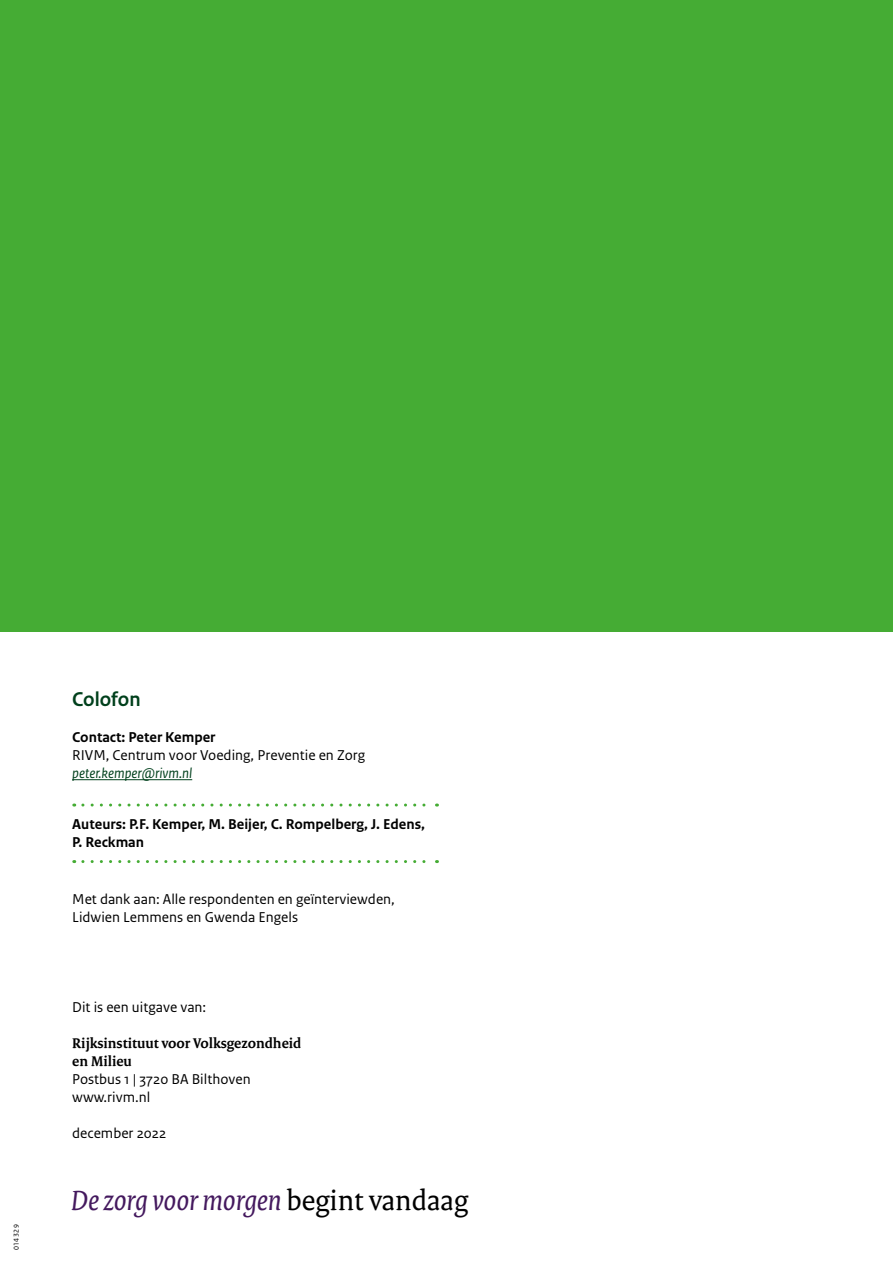
<style>
.page{position:relative;width:893px;height:1263px;background:#fff}
.page>*{position:absolute;margin:0;border:0;box-sizing:border-box;transform-origin:0 0}
._33_RIVM_Pay-off_A4{font:italic 30px "Rijksoverheid Serif";color:#44195e}
._05_RIVM_Paragraafko{font:700 21px "Rijksoverheid Sans Heading";color:#00401c}
._10_RIVM_Broodtekst{font:15px/18px "Rijksoverheid Sans Text";color:#000}
._16_RIVM_Auteurs_oms{font:700 15px/18px "Rijksoverheid Sans Text";color:#000}
._10_RIVM_Broodtekst-2{font:700 15px/18px "Rijksoverheid Serif";color:#000}
.t1{font:7.5px "Rijksoverheid Sans Text";letter-spacing:.05em;color:#000}
.s1{font-style:italic;color:#00401c}
.s2{font-style:normal;color:#000}
</style>
<div class="page">
<div style="left:0;top:0;width:893px;height:631px;background:#45ac34"></div>
<hr style="left:72px;top:779px;width:120px;height:1px;background:#00401c">
<svg style="left:83px;top:803px;width:354px;height:3px"></svg>
<svg style="left:83px;top:860px;width:354px;height:3px"></svg>
<p class="t1" style="left:12px;top:1250px;width:27px;rotate:-90deg">014329</p>
<p class="_05_RIVM_Paragraafko" style="left:72px;top:687px;width:70px">Colofon</p>
<p class="_16_RIVM_Auteurs_oms" style="left:72px;top:729px;width:145px">Contact: Peter Kemper</p>
<p class="_10_RIVM_Broodtekst" style="left:72px;top:746px;width:294px">RIVM, Centrum voor Voeding, Preventie en Zorg <span class="s1">peter.kemper@rivm.nl</span></p>
<p class="_16_RIVM_Auteurs_oms" style="left:72px;top:815px;width:354px">Auteurs: P.F. Kemper, M. Beijer, C. Rompelberg, J. Edens,<br>P. Reckman</p>
<p class="_10_RIVM_Broodtekst" style="left:72px;top:890px;width:324px">Met dank aan: Alle respondenten en geïnterviewden,<br>Lidwien Lemmens en Gwenda Engels</p>
<p class="_10_RIVM_Broodtekst" style="left:72px;top:998px;width:135px">Dit is een uitgave van:</p>
<p class="_10_RIVM_Broodtekst-2" style="left:72px;top:1034px;width:231px">Rijksinstituut voor Volksgezondheid en Milieu</p>
<p class="_10_RIVM_Broodtekst" style="left:72px;top:1070px;width:180px">Postbus 1 | 3720 BA Bilthoven</p>
<p class="_10_RIVM_Broodtekst" style="left:72px;top:1088px;width:80px">www.rivm.nl</p>
<p class="_10_RIVM_Broodtekst" style="left:72px;top:1124px;width:96px">december 2022</p>
<p class="_33_RIVM_Pay-off_A4" style="left:71px;top:1182px;width:398px">De zorg voor morgen <span class="s2">begint vandaag</span></p>
</div>
